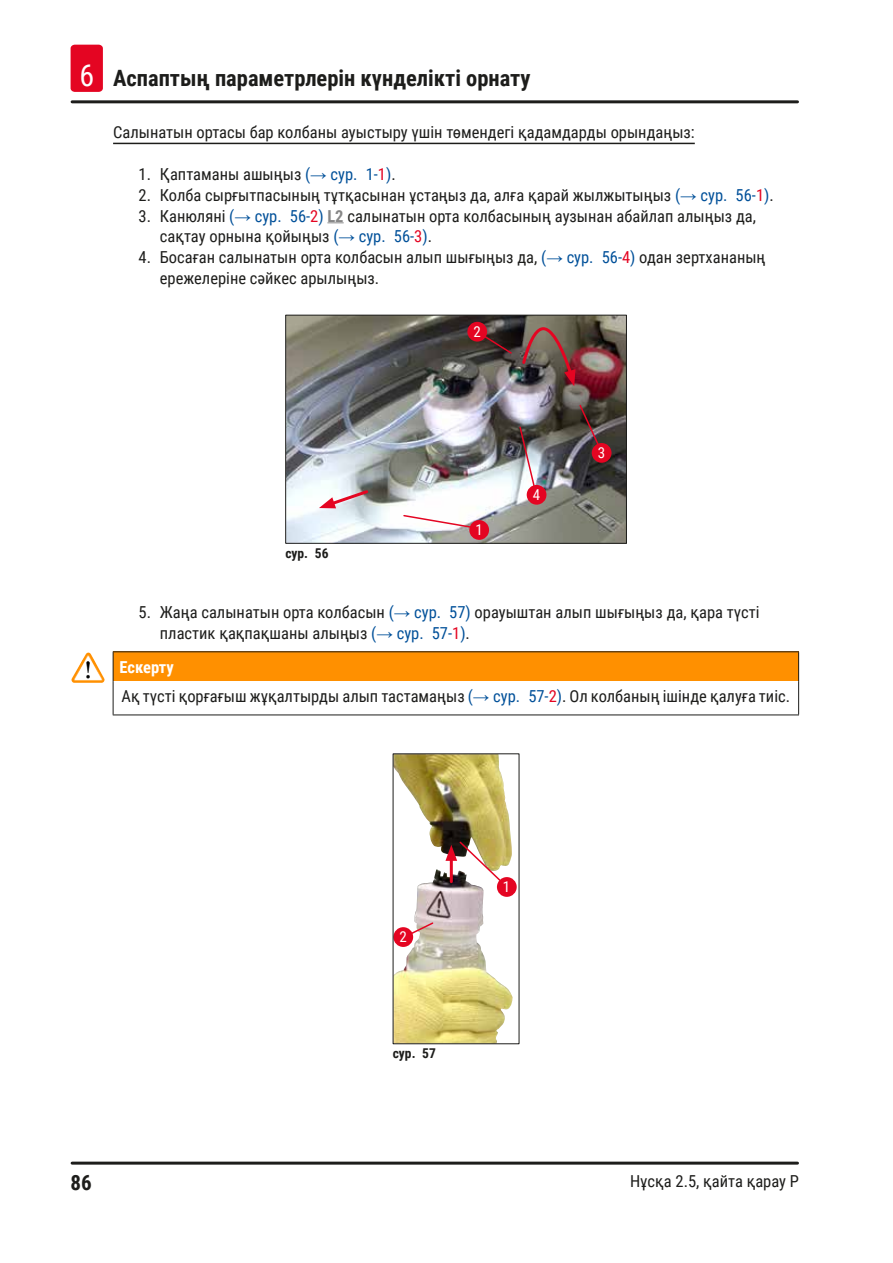
<style>
.page{position:relative;width:893px;height:1263px;background:#fff}
.page>*{position:absolute;margin:0;border:0;box-sizing:border-box;transform-origin:0 0}
.t1{font:700 22.5px "Roboto Condensed";color:#1d1d1b}
.t2{font:700 21px "Roboto Condensed";color:#1d1d1b}
.Source_of_danger{font:16.5px/20.9px "Roboto Condensed";color:#1d1d1b}
.I_Topic{font:16.5px "Roboto Condensed";color:#1d1d1b}
.Signalword__no_use_a{font:700 16.5px "Roboto Condensed";letter-spacing:-.005em;color:#fff}
.t3{font:15px "Roboto Condensed";color:#fff}
.t4{font:700 13.5px "Roboto Condensed";color:#1d1d1b}
.s1{font-weight:400;font-size:30px;color:#fff}
.s2{color:#005099}
.s3{font-family:"Arial";color:#005099}
.s4{color:#e40522}
.s5{font-weight:700;color:#878787}
</style>
<div class="page">
<hr style="left:72px;top:1161px;width:725px;height:3px;background:#1d1d1b">
<hr style="left:72px;top:100px;width:725px;height:3px;background:#1d1d1b">
<div style="left:71px;top:45px;width:32px;height:47px;background:#e40522;border-radius:4px"></div>
<hr style="left:113px;top:143px;width:582px;height:1px;background:#1d1d1b">
<svg style="left:327px;top:222px;width:17px;height:1px"></svg>
<img style="left:287px;top:317px;width:338px;height:225px">
<svg style="left:482px;top:334px;width:31px;height:21px"></svg>
<svg style="left:578px;top:403px;width:22px;height:44px"></svg>
<svg style="left:518px;top:425px;width:18px;height:63px"></svg>
<svg style="left:402px;top:514px;width:74px;height:15px"></svg>
<div style="left:469px;top:520px;width:20px;height:20px;background:#e40522;border-radius:50%"></div>
<div style="left:467px;top:322px;width:20px;height:20px;background:#e40522;border-radius:50%"></div>
<div style="left:527px;top:485px;width:19px;height:20px;background:#e40522;border-radius:50%"></div>
<svg style="left:520px;top:326px;width:55px;height:60px;background:#70504c"></svg>
<div style="left:592px;top:443px;width:19px;height:20px;background:#e40522;border-radius:50%"></div>
<svg style="left:319px;top:488px;width:51px;height:20px"></svg>
<div style="left:285px;top:315px;width:342px;height:229px;border:1px solid #1d1d1b"></div>
<div style="left:113px;top:652px;width:686px;height:30px;background:#ff9000"></div>
<hr style="left:113px;top:652px;width:1px;height:30px;background:#1d1d1b">
<hr style="left:113px;top:682px;width:1px;height:32px;background:#1d1d1b">
<hr style="left:798px;top:682px;width:1px;height:32px;background:#1d1d1b">
<hr style="left:113px;top:714px;width:686px;height:1px;background:#1d1d1b">
<hr style="left:113px;top:651px;width:686px;height:1px;background:#1d1d1b">
<hr style="left:798px;top:652px;width:1px;height:30px;background:#1d1d1b">
<img style="left:74px;top:653px;width:14px;height:22px">
<img style="left:395px;top:755px;width:118px;height:287px">
<div style="left:497px;top:877px;width:20px;height:20px;background:#e40522;border-radius:50%"></div>
<div style="left:393px;top:927px;width:20px;height:20px;background:#e40522;border-radius:50%"></div>
<svg style="left:410px;top:921px;width:25px;height:14px"></svg>
<svg style="left:445px;top:840px;width:58px;height:43px"></svg>
<h1 class="t1" style="left:79px;top:63px;width:453px"><span class="s1">6</span> Аспаптың параметрлерін күнделікті орнату</h1>
<p class="I_Topic" style="left:113px;top:121px;width:583px">Салынатын ортасы бар колбаны ауыстыру үшін төмендегі қадамдарды орындаңыз:</p>
<p class="Source_of_danger" style="left:139px;top:163px;width:259px">1. Қаптаманы ашыңыз <span class="s2">(</span><span class="s3">→</span> <span class="s2">сур. 1‑</span><span class="s4">1</span><span class="s2">)</span>.</p>
<p class="Source_of_danger" style="left:139px;top:184px;width:637px">2. Колба сырғытпасының тұтқасынан ұстаңыз да, алға қарай жылжытыңыз <span class="s2">(</span><span class="s3">→</span> <span class="s2">сур. 56‑</span><span class="s4">1</span><span class="s2">)</span>.</p>
<p class="Source_of_danger" style="left:160px;top:205px;width:598px;text-indent:-21px">3. Канюляні <span class="s2">(</span><span class="s3">→</span> <span class="s2">сур. 56‑</span><span class="s4">2</span><span class="s2">)</span> <span class="s5">L2</span> салынатын орта колбасының аузынан абайлап алыңыз да, сақтау орнына қойыңыз <span class="s2">(</span><span class="s3">→</span> <span class="s2">сур. 56‑</span><span class="s4">3</span><span class="s2">)</span>.</p>
<p class="Source_of_danger" style="left:160px;top:246px;width:607px;text-indent:-21px">4. Босаған салынатын орта колбасын алып шығыңыз да, <span class="s2">(</span><span class="s3">→</span> <span class="s2">сур. 56‑</span><span class="s4">4</span><span class="s2">)</span> одан зертхананың ережелеріне сәйкес арылыңыз.</p>
<p class="t4" style="left:285px;top:543px;width:45px">сур. 56</p>
<p class="t3" style="left:473px;top:321px;width:9px">2</p>
<p class="t3" style="left:475px;top:519px;width:9px">1</p>
<p class="t3" style="left:533px;top:484px;width:9px">4</p>
<p class="t3" style="left:598px;top:442px;width:9px">3</p>
<p class="Source_of_danger" style="left:160px;top:601px;width:601px;text-indent:-21px">5. Жаңа салынатын орта колбасын <span class="s2">(</span><span class="s3">→</span> <span class="s2">сур. 57)</span> орауыштан алып шығыңыз да, қара түсті пластик қақпақшаны алыңыз <span class="s2">(</span><span class="s3">→</span> <span class="s2">сур. 57‑</span><span class="s4">1</span><span class="s2">)</span>.</p>
<p class="Signalword__no_use_a" style="left:119px;top:656px;width:56px">Ескерту</p>
<p class="Source_of_danger" style="left:122px;top:685px;width:670px">Ақ түсті қорғағыш жұқалтырды алып тастамаңыз <span class="s2">(</span><span class="s3">→</span> <span class="s2">сур. 57‑</span><span class="s4">2</span><span class="s2">)</span>. Ол колбаның ішінде қалуға тиіс.</p>
<p class="t3" style="left:399px;top:926px;width:9px">2</p>
<p class="t4" style="left:393px;top:1044px;width:45px">сур. 57</p>
<p class="t3" style="left:503px;top:876px;width:9px">1</p>
<p class="t2" style="left:71px;top:1168px;width:23px">86</p>
<p class="Source_of_danger" style="left:630px;top:1170px;width:170px">Нұсқа 2.5, қайта қарау P</p>
</div>
